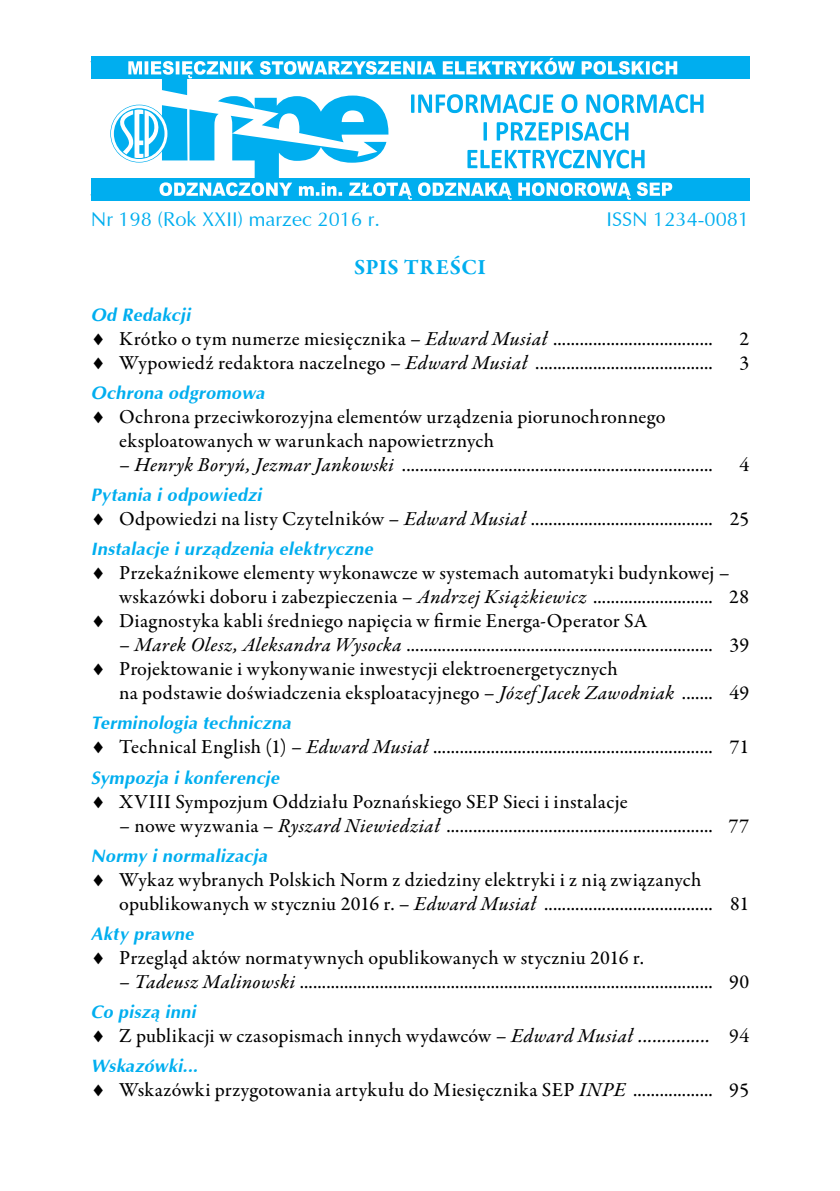
<style>
.page{position:relative;width:840px;height:1191px;background:#fff}
.page>*{position:absolute;margin:0;border:0;box-sizing:border-box;transform-origin:0 0}
.t1{font:700 22px "Garamond Premr Pro";letter-spacing:.015em;color:#00aeef}
.t2{font:500 20px/24px "Garamond Premr Pro";letter-spacing:.015em;color:#000}
.t3{font:20px "Ottawa";color:#00aeef}
.t4{font:italic 700 18px "Ottawa";letter-spacing:.015em;color:#00aeef}
.s1{font-family:"Garamond Premr Pro Med It";font-weight:400}
.s2{font-weight:400}
</style>
<div class="page">
<div style="left:91px;top:56px;width:657px;height:23px;background:#00aeef"></div>
<div style="left:91px;top:178px;width:657px;height:23px;background:#00aeef"></div>
<svg style="left:110px;top:58px;width:593px;height:142px"></svg>
<p class="t3" style="left:91px;top:207px;width:290px">Nr 198 (Rok XXII) marzec 2016 r.</p>
<p class="t3" style="left:606px;top:207px;width:144px">ISSN 1234-0081</p>
<p class="t1" style="left:354px;top:253px;width:133px">SPIS TREŚCI</p>
<p class="t4" style="left:91px;top:303px;width:101px">Od Redakcji</p>
<p class="t2" style="left:91px;top:327px;width:623px">♦ Krótko o tym numerze miesięcznika – <span class="s1">Edward Musiał</span> ....................................</p>
<p class="t2" style="left:739px;top:327px;width:11px">2</p>
<p class="t2" style="left:91px;top:351px;width:623px">♦ Wypowiedź redaktora naczelnego – <span class="s1">Edward Musiał</span> ........................................</p>
<p class="t2" style="left:739px;top:351px;width:11px">3</p>
<p class="t4" style="left:91px;top:381px;width:175px">Ochrona odgromowa</p>
<p class="t2" style="left:119px;top:405px;width:547px;text-indent:-28px">♦ Ochrona przeciwkorozyjna elementów urządzenia piorunochronnego eksploatowanych w warunkach napowietrznych</p>
<p class="t2" style="left:119px;top:453px;width:595px">– <span class="s1">Henryk Boryń, Jezmar Jankowski</span> ......................................................................</p>
<p class="t2" style="left:739px;top:453px;width:11px">4</p>
<p class="t4" style="left:91px;top:483px;width:172px">Pytania i odpowiedzi</p>
<p class="t2" style="left:91px;top:507px;width:659px">♦ Odpowiedzi na listy Czytelników – <span class="s1">Edward Musiał</span> ......................................... 25</p>
<p class="t4" style="left:91px;top:538px;width:283px">Instalacje i urządzenia elektryczne</p>
<p class="t2" style="left:91px;top:561px;width:640px">♦ Przekaźnikowe elementy wykonawcze w systemach automatyki budynkowej –</p>
<p class="t2" style="left:119px;top:585px;width:631px">wskazówki doboru i zabezpieczenia – <span class="s1">Andrzej Książkiewicz</span> ........................... 28</p>
<p class="t2" style="left:91px;top:609px;width:557px">♦ Diagnostyka kabli średniego napięcia w firmie Energa-Operator SA</p>
<p class="t2" style="left:91px;top:633px;width:659px;text-indent:28px">– <span class="s1">Marek Olesz, Aleksandra Wysocka</span> ..................................................................... 39 ♦ Projektowanie i wykonywanie inwestycji elektroenergetycznych</p>
<p class="t2" style="left:119px;top:681px;width:631px">na podstawie doświadczenia eksploatacyjnego – <span class="s1">Józef Jacek Zawodniak</span> ....... 49</p>
<p class="t4" style="left:91px;top:712px;width:201px">Terminologia techniczna</p>
<p class="t2" style="left:91px;top:735px;width:659px">♦ Technical English (1) – <span class="s1">Edward Musiał</span> ............................................................... 71</p>
<p class="t4" style="left:91px;top:766px;width:190px">Sympozja i konferencje</p>
<p class="t2" style="left:91px;top:789px;width:538px">♦ XVIII Sympozjum Oddziału Poznańskiego SEP Sieci i instalacje</p>
<p class="t2" style="left:119px;top:813px;width:631px">– nowe wyzwania – <span class="s1">Ryszard Niewiedział</span> ............................................................ 77</p>
<p class="t4" style="left:91px;top:844px;width:178px">Normy i normalizacja</p>
<p class="t2" style="left:119px;top:868px;width:631px;text-indent:-28px">♦ Wykaz wybranych Polskich Norm z dziedziny elektryki i z nią związanych opublikowanych w styczniu 2016 r. – <span class="s1">Edward Musiał</span> ...................................... 81</p>
<p class="t4" style="left:91px;top:922px;width:104px">Akty prawne</p>
<p class="t2" style="left:91px;top:946px;width:554px">♦ Przegląd aktów normatywnych opublikowanych w styczniu 2016 r.</p>
<p class="t2" style="left:119px;top:970px;width:631px">– <span class="s1">Tadeusz Malinowski</span> ............................................................................................. 90</p>
<p class="t4" style="left:91px;top:1000px;width:106px">Co piszą inni</p>
<p class="t2" style="left:91px;top:1024px;width:659px">♦ Z publikacji w czasopismach innych wydawców – <span class="s1">Edward Musiał ...............</span> <span class="s2">94</span></p>
<p class="t4" style="left:91px;top:1054px;width:108px">Wskazówki...</p>
<p class="t2" style="left:91px;top:1078px;width:659px">♦ Wskazówki przygotowania artykułu do Miesięcznika SEP <span class="s1">INPE</span> .................. 95</p>
</div>
